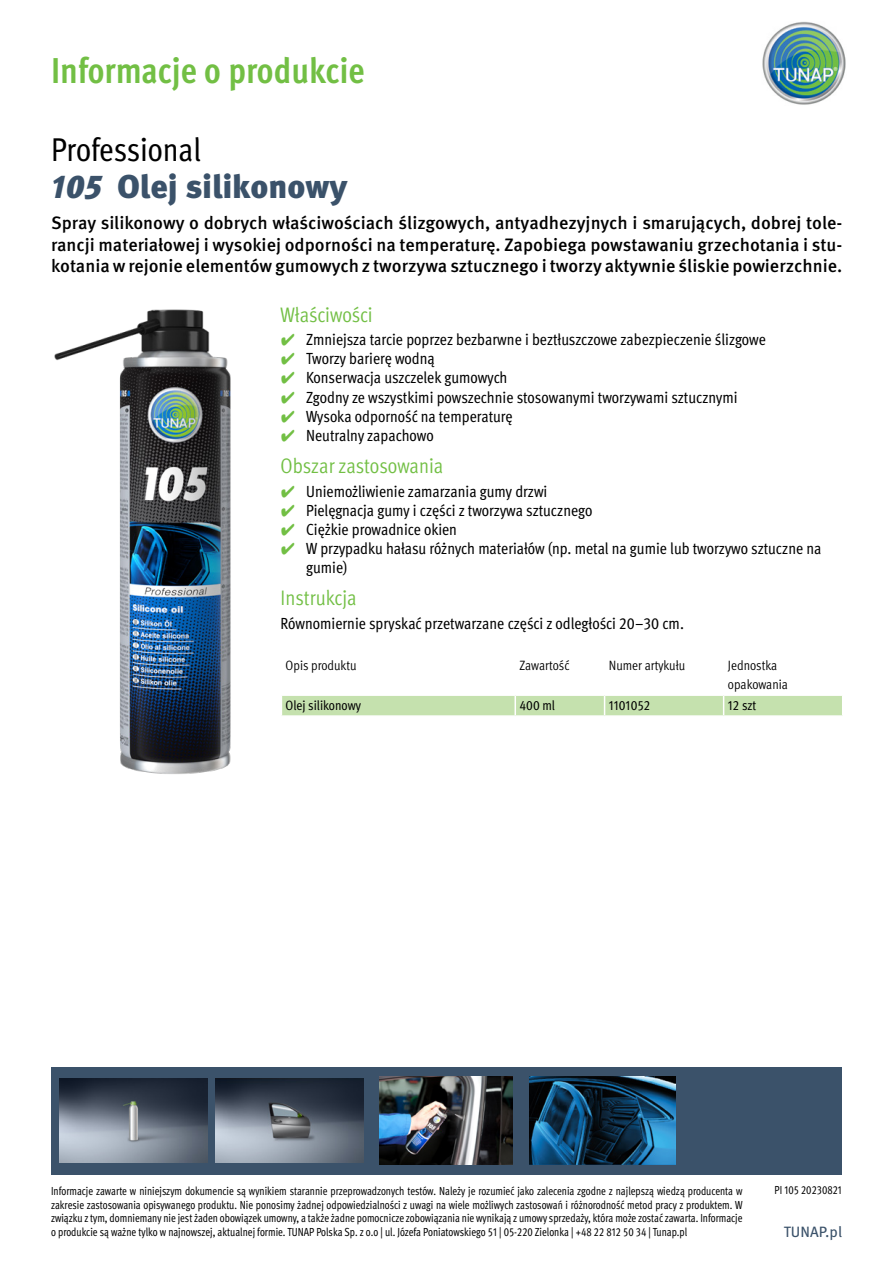
<style>
.page{position:relative;width:893px;height:1263px;background:#fff}
.page>*{position:absolute;margin:0;border:0;box-sizing:border-box;transform-origin:0 0}
.t1{font:700 condensed 36px "Meta Pro";letter-spacing:-.005em;color:#72bf44}
.t2{font:900 33px "Meta Pro";letter-spacing:-.005em;color:#3b526a}
.t3{font:condensed 33px "Meta Pro";letter-spacing:-.005em;color:#000}
.t4{font:condensed 21px "Meta Pro";letter-spacing:-.005em;color:#72bf44}
.t5{font:500 18px/21.6px "Meta Pro";color:#000;text-align:justify}
.t6{font:condensed 16.2px/19px "Meta Pro";letter-spacing:-.005em;color:#000}
.t7{font:15px "Meta Pro";color:#3b526a}
.t8{font:condensed 13.5px/19.2px "Meta Pro";color:#000}
.t9{font:condensed 13.5px "Meta Pro";color:#000}
.t10{font:condensed 11.7px/13.5px "Meta Pro";color:#000;text-align:justify;scale:.92 1}
.s1{font-style:italic}
.s2{font-family:"Wuerth Global";font-stretch:normal;color:#72bf44}
</style>
<div class="page">
<img style="left:762px;top:21px;width:84px;height:84px">
<div style="left:51px;top:1068px;width:790px;height:107px;background:#3b526a"></div>
<img style="left:59px;top:1079px;width:148px;height:83px">
<img style="left:216px;top:1079px;width:148px;height:83px">
<img style="left:380px;top:1076px;width:133px;height:89px">
<img style="left:530px;top:1076px;width:145px;height:89px">
<img style="left:54px;top:309px;width:177px;height:465px">
<svg style="left:281px;top:695px;width:561px;height:21px;background:#c9e3b4"></svg>
<hr style="left:724px;top:715px;width:119px;height:2px;background:#fff">
<h1 class="t1" style="left:51px;top:43px;width:315px">Informacje o produkcie</h1>
<h2 class="t3" style="left:51px;top:125px;width:151px">Professional</h2>
<h2 class="t2" style="left:51px;top:161px;width:298px"><span class="s1">105</span> Olej silikonowy</h2>
<p class="t5" style="left:51px;top:211px;width:793px">Spray silikonowy o dobrych właściwościach ślizgowych, antyadhezyjnych i smarujących, dobrej tole&shy;rancji materiałowej i wysokiej odporności na temperaturę. Zapobiega powstawaniu grzechotania i stu&shy;kotania w rejonie elementów gumowych z tworzywa sztucznego i tworzy aktywnie śliskie powierzchnie.</p>
<h3 class="t4" style="left:281px;top:299px;width:94px">Właściwości</h3>
<h3 class="t6" style="left:281px;top:329px;width:487px"><span class="s2">✔</span> Zmniejsza tarcie poprzez bezbarwne i beztłuszczowe zabezpieczenie ślizgowe</h3>
<h3 class="t6" style="left:281px;top:348px;width:156px"><span class="s2">✔</span> Tworzy barierę wodną</h3>
<h3 class="t6" style="left:281px;top:367px;width:228px"><span class="s2">✔</span> Konserwacja uszczelek gumowych</h3>
<h3 class="t6" style="left:281px;top:386px;width:458px"><span class="s2">✔</span> Zgodny ze wszystkimi powszechnie stosowanymi tworzywami sztucznymi</h3>
<h3 class="t6" style="left:281px;top:405px;width:234px"><span class="s2">✔</span> Wysoka odporność na temperaturę</h3>
<h3 class="t6" style="left:281px;top:424px;width:155px"><span class="s2">✔</span> Neutralny zapachowo</h3>
<h3 class="t4" style="left:281px;top:451px;width:164px">Obszar zastosowania</h3>
<h3 class="t6" style="left:281px;top:480px;width:268px"><span class="s2">✔</span> Uniemożliwienie zamarzania gumy drzwi</h3>
<h3 class="t6" style="left:281px;top:499px;width:313px"><span class="s2">✔</span> Pielęgnacja gumy i części z tworzywa sztucznego</h3>
<h3 class="t6" style="left:281px;top:518px;width:178px"><span class="s2">✔</span> Ciężkie prowadnice okien</h3>
<h3 class="t6" style="left:306px;top:537px;width:517px;text-indent:-26px"><span class="s2">✔</span> W przypadku hałasu różnych materiałów (np. metal na gumie lub tworzywo sztuczne na gumie)</h3>
<h3 class="t4" style="left:281px;top:583px;width:77px">Instrukcja</h3>
<h3 class="t6" style="left:281px;top:612px;width:405px">Równomiernie spryskać przetwarzane części z odległości 20–30 cm.</h3>
<p class="t8" style="left:286px;top:654px;width:72px">Opis produktu</p>
<p class="t8" style="left:519px;top:654px;width:52px">Zawartość</p>
<p class="t8" style="left:609px;top:654px;width:78px">Numer artykułu</p>
<p class="t8" style="left:728px;top:654px;width:62px">Jednostka opakowania</p>
<p class="t9" style="left:286px;top:695px;width:77px">Olej silikonowy</p>
<p class="t9" style="left:519px;top:695px;width:37px">400 ml</p>
<p class="t9" style="left:609px;top:695px;width:43px">1101052</p>
<p class="t9" style="left:728px;top:695px;width:30px">12 szt</p>
<p class="t10" style="left:51px;top:1184px;width:753px">Informacje zawarte w niniejszym dokumencie są wynikiem starannie przeprowadzonych testów. Należy je rozumieć jako zalecenia zgodne z najlepszą wiedzą producenta w zakresie zastosowania opisywanego produktu. Nie ponosimy żadnej odpowiedzialności z uwagi na wiele możliwych zastosowań i różnorodność metod pracy z produktem. W związku z tym, domniemany nie jest żaden obowiązek umowny, a także żadne pomocnicze zobowiązania nie wynikają z umowy sprzedaży, która może zostać zawarta. Informacje o produkcie są ważne tylko w najnowszej, aktualnej formie. TUNAP Polska Sp. z o.o | ul. Józefa Poniatowskiego 51 | 05-220 Zielonka | +48 22 812 50 34 | Tunap.pl</p>
<p class="t10" style="left:775px;top:1182px;width:75px">PI 105 20230821</p>
<p class="t7" style="left:784px;top:1220px;width:60px">TUNAP.pl</p>
</div>
